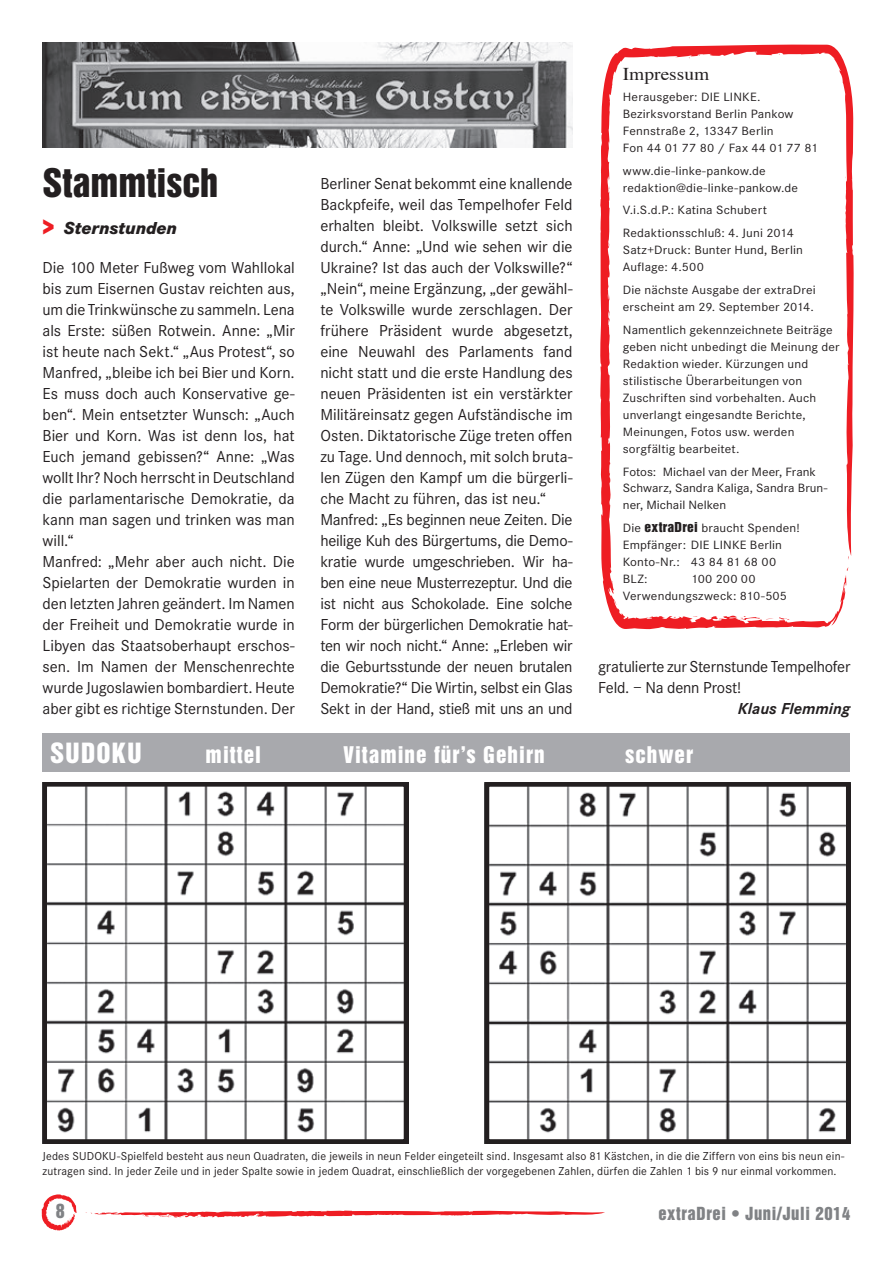
<style>
.page{position:relative;width:893px;height:1263px;background:#fff}
.page>*{position:absolute;margin:0;border:0;box-sizing:border-box;transform-origin:0 0}
.t1{font:36px "Helvetica Inserat LT Std";color:#231f20}
.t2{font:25.5px "Helvetica Inserat LT Std";letter-spacing:.05em;color:#fff}
.t3{font:21px "Helvetica Inserat LT Std";letter-spacing:.05em;color:#fff}
.t4{font:italic 800 18px "Corporate S";letter-spacing:-.005em;color:#231f20}
.t5{font:18px "Times";color:#231f20;scale:1.08 1}
.t6{font:18px "Helvetica Inserat LT Std";color:#808285}
.t7{font:16.5px/21px "Corporate S";color:#231f20}
.t8{font:16.5px "Helvetica Inserat LT Std";letter-spacing:.04em;color:#808285}
.t9{font:italic 700 16.5px "Corporate S";color:#231f20}
.t10{font:12.45px/17px "Corporate S";letter-spacing:.01em;color:#231f20;scale:1.08 1}
.t11{font:12px/15px "Corporate S";letter-spacing:.015em;color:#231f20}
.s1{font-style:normal;font-size:24px;color:#ee1d23}
.s2{font-family:"Helvetica Inserat LT Std"}
</style>
<div class="page">
<svg style="left:42px;top:1194px;width:35px;height:36px"></svg>
<svg style="left:85px;top:1210px;width:520px;height:8px"></svg>
<img style="left:43px;top:43px;width:530px;height:104px">
<svg style="left:600px;top:45px;width:254px;height:585px"></svg>
<svg style="left:847px;top:554px;width:2px;height:19px"></svg>
<svg style="left:740px;top:616px;width:6px;height:2px"></svg>
<div style="left:43px;top:733px;width:807px;height:39px;background:#a8a9ad"></div>
<img style="left:48px;top:787px;width:355px;height:352px">
<div style="left:43px;top:782px;width:365px;height:362px;border:4px solid #231f20"></div>
<img style="left:490px;top:787px;width:355px;height:352px">
<div style="left:485px;top:782px;width:365px;height:362px;border:4px solid #231f20"></div>
<h1 class="t1" style="left:43px;top:161px;width:177px">Stammtisch</h1>
<p class="t4" style="left:43px;top:217px;width:136px"><span class="s1">&gt;</span> Sternstunden</p>
<p class="t7" style="left:43px;top:257px;width:254px">Die 100 Meter Fußweg vom Wahllokal bis zum Eisernen Gustav reichten aus, um die Trinkwünsche zu sammeln. Lena als Erste: süßen Rotwein. Anne: „Mir ist heute nach Sekt.“ „Aus Protest“, so Manfred, „bleibe ich bei Bier und Korn.<br>Es muss doch auch Konservative ge&shy;ben“. Mein entsetzter Wunsch: „Auch Bier und Korn. Was ist denn los, hat Euch jemand gebissen?“ Anne: „Was wollt Ihr? Noch herrscht in Deutschland die parlamentarische Demokratie, da kann man sagen und trinken was man will.“<br>Manfred: „Mehr aber auch nicht. Die Spielarten der Demokratie wurden in den letzten Jahren geändert. Im Namen der Freiheit und Demokratie wurde in Libyen das Staatsoberhaupt erschos&shy;sen. Im Namen der Menschenrechte wurde Jugoslawien bombardiert. Heute aber gibt es richtige Sternstunden. Der</p>
<p class="t7" style="left:320px;top:173px;width:254px">Berliner Senat bekommt eine knallende Backpfeife, weil das Tempelhofer Feld erhalten bleibt. Volkswille setzt sich durch.“ Anne: „Und wie sehen wir die Ukraine? Ist das auch der Volkswille?“ „Nein“, meine Ergänzung, „der gewähl&shy;te Volkswille wurde zerschlagen. Der frühere Präsident wurde abgesetzt, eine Neuwahl des Parlaments fand nicht statt und die erste Handlung des neuen Präsidenten ist ein verstärkter Militäreinsatz gegen Aufständische im Osten. Diktatorische Züge treten offen zu Tage. Und dennoch, mit solch bruta&shy;len Zügen den Kampf um die bürgerli&shy;che Macht zu führen, das ist neu.“ Manfred: „Es beginnen neue Zeiten. Die heilige Kuh des Bürgertums, die Demo&shy;kratie wurde umgeschrieben. Wir ha&shy;ben eine neue Musterrezeptur. Und die ist nicht aus Schokolade. Eine solche Form der bürgerlichen Demokratie hat&shy;ten wir noch nicht.“ Anne: „Erleben wir die Geburtsstunde der neuen brutalen Demokratie?“ Die Wirtin, selbst ein Glas Sekt in der Hand, stieß mit uns an und</p>
<p class="t5" style="left:623px;top:57px;width:82px">Impressum</p>
<p class="t10" style="left:623px;top:88px;width:182px">Herausgeber: DIE LINKE.<br>Bezirksvorstand Berlin Pankow<br>Fennstraße 2, 13347 Berlin<br>Fon 44 01 77 80 / Fax 44 01 77 81</p>
<p class="t10" style="left:623px;top:162px;width:164px">www.die-linke-pankow.de redaktion@die-linke-pankow.de</p>
<p class="t10" style="left:623px;top:199px;width:160px;line-height:22.8px">V.i.S.d.P.: Katina Schubert<br>Redaktionsschluß: 4. Juni 2014</p>
<p class="t10" style="left:623px;top:242px;width:168px">Satz+Druck: Bunter Hund, Berlin<br>Auflage: 4.500</p>
<p class="t10" style="left:623px;top:282px;width:180px">Die nächste Ausgabe der extraDrei erscheint am 29. September 2014.</p>
<p class="t10" style="left:623px;top:321px;width:202px">Namentlich gekennzeichnete Beiträge geben nicht unbedingt die Meinung der Redaktion wieder. Kürzungen und stilistische Überarbeitungen von Zuschriften sind vorbehalten. Auch unverlangt eingesandte Berichte, Meinungen, Fotos usw. werden sorgfältig bearbeitet.</p>
<p class="t10" style="left:623px;top:463px;width:191px">Fotos: Michael van der Meer, Frank<br>Schwarz, Sandra Kaliga, Sandra Brun&shy;ner, Michail Nelken</p>
<p class="t10" style="left:623px;top:520px;width:165px">Die <span class="s2">extraDrei</span> braucht Spenden!<br>Empfänger: DIE LINKE Berlin<br>Konto-Nr.: 43 84 81 68 00<br>BLZ:</p>
<p class="t10" style="left:623px;top:571px;width:154px;text-indent:68px">100 200 00<br>Verwendungszweck: 810-505</p>
<p class="t7" style="left:598px;top:656px;width:254px">gratulierte zur Sternstunde Tempelhofer<br>Feld. – Na denn Prost!</p>
<p class="t9" style="left:738px;top:699px;width:114px">Klaus Flemming</p>
<h2 class="t2" style="left:50px;top:738px;width:93px">SUDOKU</h2>
<p class="t3" style="left:206px;top:742px;width:57px">mittel</p>
<p class="t3" style="left:343px;top:742px;width:203px">Vitamine für’s Gehirn</p>
<p class="t3" style="left:625px;top:742px;width:70px">schwer</p>
<p class="t11" style="left:43px;top:1149px;width:803px">Jedes SUDOKU-Spielfeld besteht aus neun Quadraten, die jeweils in neun Felder eingeteilt sind. Insgesamt also 81 Kästchen, in die die Ziffern von eins bis neun ein&shy;zutragen sind. In jeder Zeile und in jeder Spalte sowie in jedem Quadrat, einschließlich der vorgegebenen Zahlen, dürfen die Zahlen 1 bis 9 nur einmal vorkommen.</p>
<p class="t6" style="left:56px;top:1200px;width:10px">8</p>
<p class="t8" style="left:659px;top:1203px;width:193px">extraDrei • Juni/Juli 2014</p>
</div>
